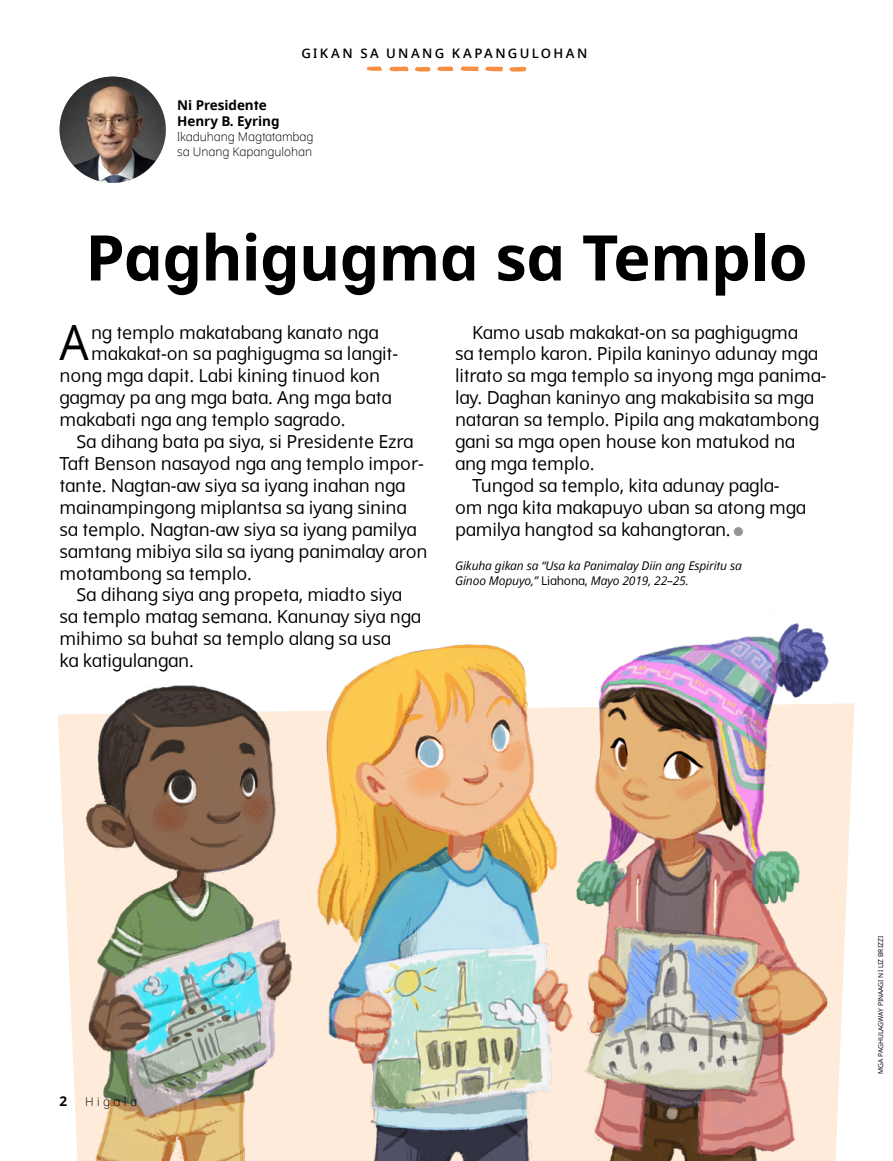
<style>
.page{position:relative;width:893px;height:1161px;background:#fff}
.page>*{position:absolute;margin:0;border:0;box-sizing:border-box;transform-origin:0 0}
.t1{font:63px "Dots Solid lds Lat Bold";letter-spacing:-.01em;color:#000}
.ARTCL_para_first{font:48.75px "Dots Solidlds Lat";color:#000;scale:.95 1}
.ARTCL_para{font:18px/21.9px "Dots Solidlds Lat";letter-spacing:-.01em;color:#000}
.ARTCL_para_first-2{font:18px "Dots Solidlds Lat";letter-spacing:-.01em;color:#000}
.ARTCL-BY_para_first{font:13.5px/15.8px "Dots Solid lds Lat Bold";letter-spacing:-.005em;color:#000}
.t2{font:600 13.2px "Dots Solidlds Lat";letter-spacing:.185em;color:#000}
.ARTCL-EVT_para{font:italic 12px/15px "Dots Solidlds Lat";letter-spacing:-.01em;color:#000}
.ARTCL-BY_para{font:300 12px/15px "Dots Solidlds Lat";letter-spacing:-.005em;color:#000}
.FIGimg-CRDT_para{font:6.75px "Dots Solidlds Lat";color:#000}
.s1{font-family:"Ding P Ilds Dpi";font-size:12.75px;color:#939598}
.s2{font-style:normal}
</style>
<div class="page">
<svg style="left:389px;top:67px;width:19px;height:4px"></svg>
<svg style="left:460px;top:66px;width:19px;height:5px"></svg>
<svg style="left:485px;top:67px;width:18px;height:5px"></svg>
<svg style="left:509px;top:67px;width:17px;height:5px"></svg>
<svg style="left:415px;top:67px;width:15px;height:5px"></svg>
<svg style="left:437px;top:66px;width:16px;height:5px"></svg>
<svg style="left:366px;top:66px;width:16px;height:5px"></svg>
<img style="left:60px;top:77px;width:106px;height:106px;border-radius:53px">
<img style="left:58px;top:611px;width:791px;height:550px">
<p class="t2" style="left:301px;top:43px;width:287px">GIKAN SA UNANG KAPANGULOHAN</p>
<p class="ARTCL-BY_para_first" style="left:177px;top:97px;width:104px">Ni Presidente<br>Henry B. Eyring</p>
<p class="ARTCL-BY_para" style="left:177px;top:129px;width:138px">Ikaduhang Magtatambag sa Unang Kapangulohan</p>
<p class="t1" style="left:85px;top:210px;width:724px">Paghigugma sa Templo</p>
<p class="ARTCL_para_first" style="left:60px;top:307px;width:32px">A</p>
<p class="ARTCL_para_first-2" style="left:91px;top:319px;width:289px">ng templo makatabang kanato nga</p>
<p class="ARTCL_para_first-2" style="left:91px;top:341px;width:309px">makakat-on sa paghigugma sa langit-</p>
<p class="ARTCL_para_first-2" style="left:60px;top:363px;width:322px">nong mga dapit. Labi kining tinuod kon</p>
<p class="ARTCL_para_first-2" style="left:60px;top:385px;width:334px">gagmay pa ang mga bata. Ang mga bata</p>
<p class="ARTCL_para_first-2" style="left:60px;top:406px;width:288px">makabati nga ang templo sagrado.</p>
<p class="ARTCL_para" style="left:60px;top:431px;width:369px;text-indent:17px">Sa dihang bata pa siya, si Presidente Ezra Taft Benson nasayod nga ang templo impor&shy;tante. Nagtan-aw siya sa iyang inahan nga mainampingong miplantsa sa iyang sinina sa templo. Nagtan-aw siya sa iyang pamilya samtang mibiya sila sa iyang panimalay aron motambong sa templo.</p>
<p class="ARTCL_para" style="left:60px;top:584px;width:363px;text-indent:17px">Sa dihang siya ang propeta, miadto siya sa templo matag semana. Kanunay siya nga mihimo sa buhat sa templo alang sa usa<br>ka katigulangan.</p>
<p class="ARTCL_para" style="left:455px;top:321px;width:373px;text-indent:17px">Kamo usab makakat-on sa paghigugma<br>sa templo karon. Pipila kaninyo adunay mga litrato sa mga templo sa inyong mga panima&shy;lay. Daghan kaninyo ang makabisita sa mga nataran sa templo. Pipila ang makatambong gani sa mga open house kon matukod na ang mga templo.</p>
<p class="ARTCL_para" style="left:455px;top:474px;width:353px;text-indent:17px">Tungod sa templo, kita adunay pagla&shy;om nga kita makapuyo uban sa atong mga pamilya hangtod sa kahangtoran. <span class="s1">●</span></p>
<p class="ARTCL-EVT_para" style="left:455px;top:559px;width:288px">Gikuha gikan sa “Usa ka Panimalay Diin ang Espiritu sa<br>Ginoo Mopuyo,” <span class="s2">Liahona,</span> Mayo 2019, 22–25.</p>
<p class="ARTCL-BY_para_first" style="left:60px;top:1093px;width:9px">2</p>
<p class="ARTCL-BY_para" style="left:85px;top:1094px;width:54px">Higala</p>
<p class="FIGimg-CRDT_para" style="left:876px;top:1074px;width:139px;rotate:-90deg">MGA PAGHULAGWAY PINAAGI NI LIZ BRIZZI</p>
</div>
